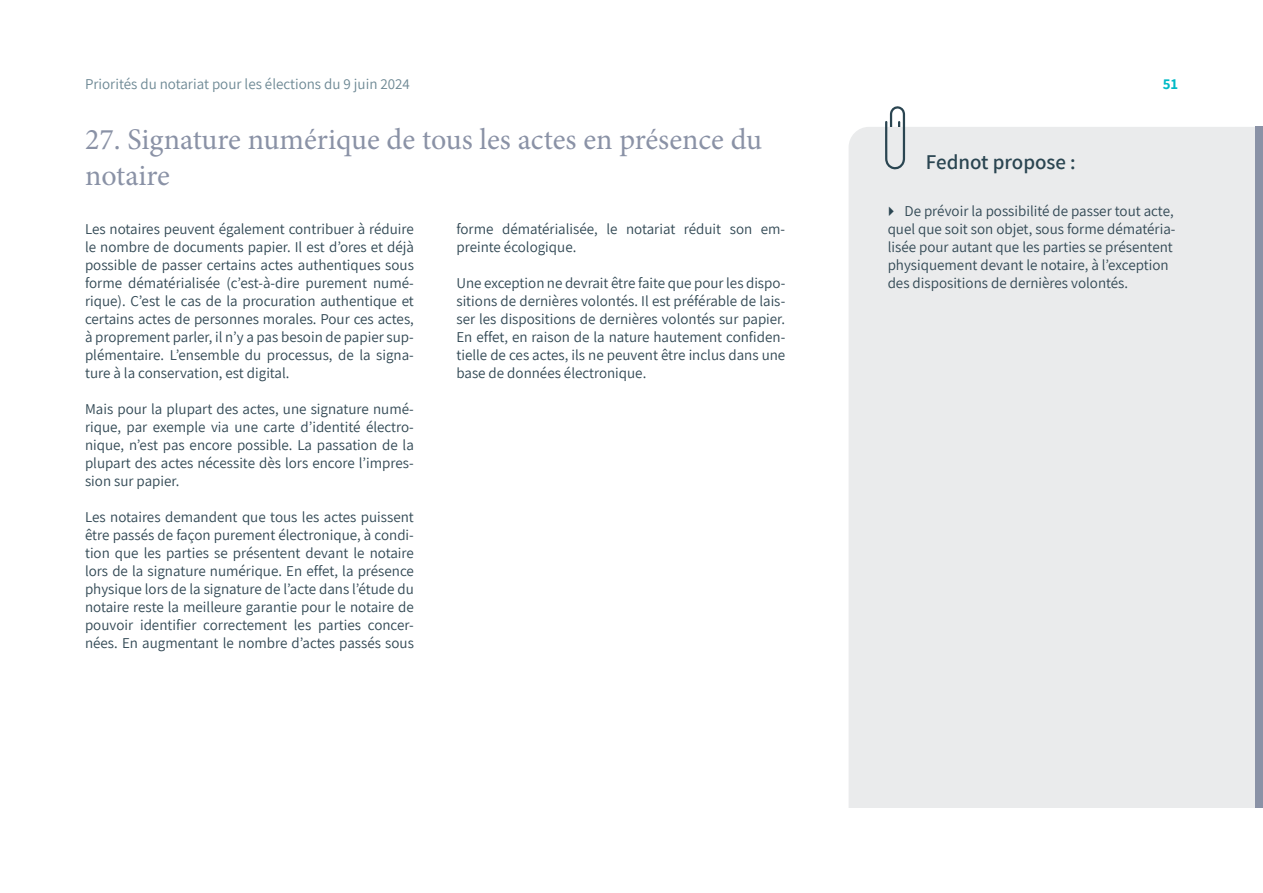
<style>
.page{position:relative;width:1263px;height:893px;background:#fff}
.page>*{position:absolute;margin:0;border:0;box-sizing:border-box;transform-origin:0 0}
.t1{font:30px/36px "Minion Pro";color:#8a92a6}
.t2{font:600 21px "Assistant";color:#2a4551}
.t3{font:15px/18px "Assistant";color:#304753;text-align:justify}
.t4{font:15px "Assistant";color:#6d8894}
.t5{font:700 15px "Assistant";color:#00bac6}
</style>
<div class="page">
<div style="left:849px;top:127px;width:406px;height:681px;background:#eaebec"></div>
<svg style="left:884px;top:106px;width:23px;height:66px"></svg>
<div style="left:889px;top:127px;width:13px;height:9px;background:#eaebec"></div>
<div style="left:1255px;top:127px;width:8px;height:681px;background:#8a92a6"></div>
<svg style="left:889px;top:206px;width:5px;height:10px"></svg>
<p class="t4" style="left:85px;top:74px;width:326px">Priorités du notariat pour les élections du 9 juin 2024</p>
<p class="t5" style="left:1163px;top:74px;width:17px">51</p>
<h1 class="t1" style="left:85px;top:122px;width:679px">27. Signature numérique de tous les actes en présence du notaire</h1>
<p class="t3" style="left:85px;top:219px;width:330px">Les notaires peuvent également contribuer à réduire le nombre de documents papier. Il est d’ores et déjà possible de passer certains actes authentiques sous forme dématérialisée (c’est-à-dire purement numé&shy;rique). C’est le cas de la procuration authentique et certains actes de personnes morales. Pour ces actes, à proprement parler, il n’y a pas besoin de papier sup&shy;plémentaire. L’ensemble du processus, de la signa&shy;ture à la conservation, est digital.</p>
<p class="t3" style="left:85px;top:399px;width:330px">Mais pour la plupart des actes, une signature numé&shy;rique, par exemple via une carte d’identité électro&shy;nique, n’est pas encore possible. La passation de la plupart des actes nécessite dès lors encore l’impres&shy;sion sur papier.</p>
<p class="t3" style="left:85px;top:507px;width:330px">Les notaires demandent que tous les actes puissent être passés de façon purement électronique, à condi&shy;tion que les parties se présentent devant le notaire lors de la signature numérique. En effet, la présence physique lors de la signature de l’acte dans l’étude du notaire reste la meilleure garantie pour le notaire de pouvoir identifier correctement les parties concer&shy;nées. En augmentant le nombre d’actes passés sous</p>
<p class="t3" style="left:456px;top:219px;width:330px">forme dématérialisée, le notariat réduit son em&shy;preinte écologique.</p>
<p class="t3" style="left:456px;top:273px;width:330px">Une exception ne devrait être faite que pour les dispo&shy;sitions de dernières volontés. Il est préférable de lais&shy;ser les dispositions de dernières volontés sur papier.<br>En effet, en raison de la nature hautement confiden&shy;tielle de ces actes, ils ne peuvent être inclus dans une base de données électronique.</p>
<h2 class="t2" style="left:926px;top:148px;width:151px">Fednot propose :</h2>
<p class="t3" style="left:888px;top:201px;width:289px;text-align:left;text-indent:17px">De prévoir la possibilité de passer tout acte, quel que soit son objet, sous forme dématéria&shy;lisée pour autant que les parties se présentent physiquement devant le notaire, à l’exception des dispositions de dernières volontés.</p>
</div>
